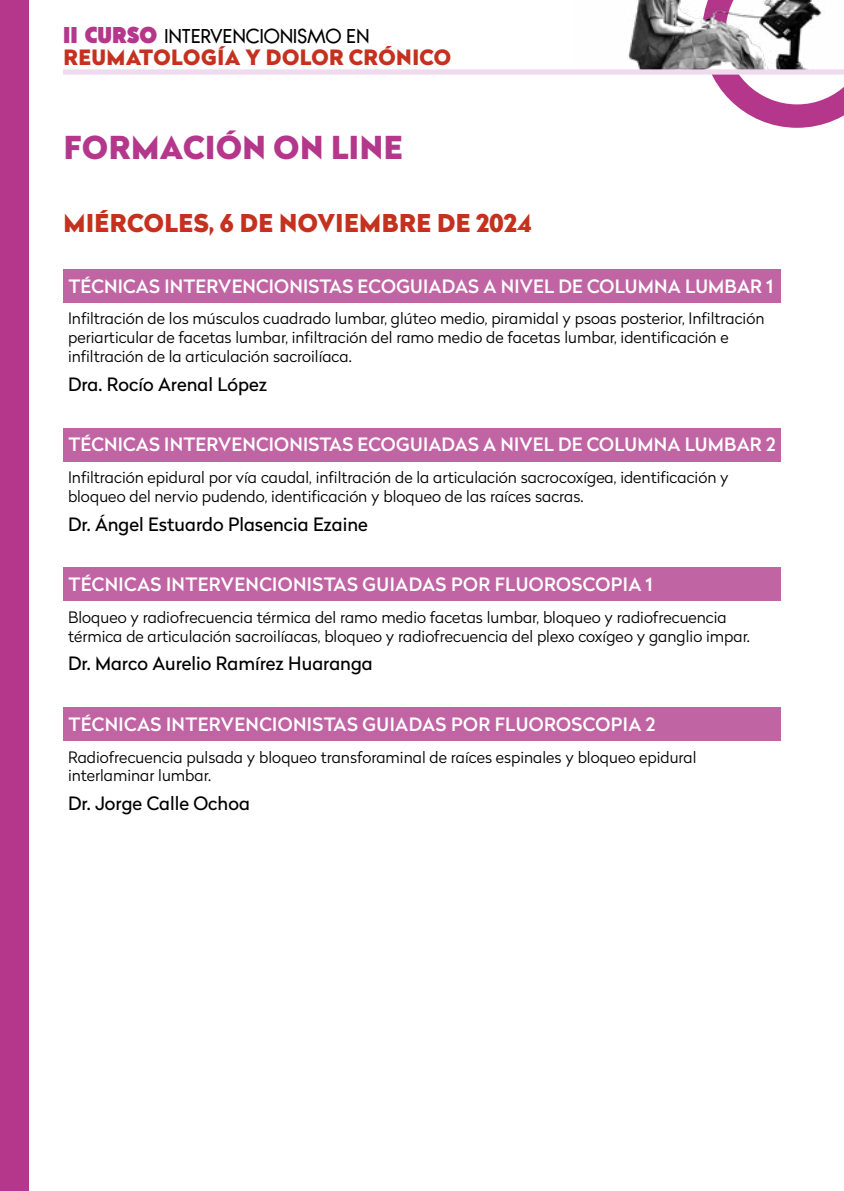
<style>
.page{position:relative;width:844px;height:1191px;background:#fff}
.page>*{position:absolute;margin:0;border:0;box-sizing:border-box;transform-origin:0 0}
.t1{font:900 31.5px "Radikal";letter-spacing:.02em;color:#b4378c}
.t2{font:900 24.5px "Radikal";letter-spacing:.02em;color:#c4321f}
.t3{font:900 21px "Radikal";letter-spacing:.02em;color:#c4321f}
.t4{font:500 18.38px "Radikal";letter-spacing:.01em;color:#fff}
.t5{font:18.38px "Radikal";color:#000}
.t6{font:17.5px "Bambino";letter-spacing:.01em;color:#000}
.t7{font:300 15.75px/18.9px "Radikal";color:#000}
.s1{font-family:"Acre";font-weight:900;font-size:22.75px;color:#b4378c}
</style>
<div class="page">
<svg style="left:712px;top:75px;width:131px;height:53px"></svg>
<img style="left:628px;top:0;width:194px;height:69px">
<div style="left:63px;top:69px;width:780px;height:6px;background:#eedbed"></div>
<div style="left:0;top:0;width:28px;height:1191px;background:#b4378c"></div>
<div style="left:63px;top:269px;width:717px;height:34px;background:#c164a4"></div>
<div style="left:63px;top:428px;width:717px;height:33px;background:#c164a4"></div>
<div style="left:63px;top:567px;width:717px;height:34px;background:#c164a4"></div>
<div style="left:63px;top:707px;width:717px;height:34px;background:#c164a4"></div>
<p class="t6" style="left:63px;top:26px;width:308px"><span class="s1">II CURSO</span> INTERVENCIONISMO EN</p>
<h3 class="t3" style="left:63px;top:42px;width:389px">REUMATOLOGÍA Y DOLOR CRÓNICO</h3>
<h1 class="t1" style="left:64px;top:124px;width:340px">FORMACIÓN ON LINE</h1>
<h2 class="t2" style="left:63px;top:205px;width:469px">MIÉRCOLES, 6 DE NOVIEMBRE DE 2024</h2>
<p class="t4" style="left:68px;top:273px;width:706px">TÉCNICAS INTERVENCIONISTAS ECOGUIADAS A NIVEL DE COLUMNA LUMBAR 1</p>
<p class="t7" style="left:68px;top:309px;width:697px">Infiltración de los músculos cuadrado lumbar, glúteo medio, piramidal y psoas posterior, Infiltración periarticular de facetas lumbar, infiltración del ramo medio de facetas lumbar, identificación e infiltración de la articulación sacroilíaca.</p>
<p class="t5" style="left:68px;top:371px;width:201px">Dra. Rocío Arenal López</p>
<p class="t4" style="left:68px;top:431px;width:708px">TÉCNICAS INTERVENCIONISTAS ECOGUIADAS A NIVEL DE COLUMNA LUMBAR 2</p>
<p class="t7" style="left:68px;top:467px;width:662px">Infiltración epidural por vía caudal, infiltración de la articulación sacrocoxígea, identificación y bloqueo del nervio pudendo, identificación y bloqueo de las raíces sacras.</p>
<p class="t5" style="left:68px;top:511px;width:301px">Dr. Ángel Estuardo Plasencia Ezaine</p>
<p class="t4" style="left:68px;top:571px;width:585px">TÉCNICAS INTERVENCIONISTAS GUIADAS POR FLUOROSCOPIA 1</p>
<p class="t7" style="left:68px;top:607px;width:683px">Bloqueo y radiofrecuencia térmica del ramo medio facetas lumbar, bloqueo y radiofrecuencia térmica de articulación sacroilíacas, bloqueo y radiofrecuencia del plexo coxígeo y ganglio impar.</p>
<p class="t5" style="left:68px;top:650px;width:306px">Dr. Marco Aurelio Ramírez Huaranga</p>
<p class="t4" style="left:68px;top:711px;width:588px">TÉCNICAS INTERVENCIONISTAS GUIADAS POR FLUOROSCOPIA 2</p>
<p class="t7" style="left:68px;top:747px;width:630px">Radiofrecuencia pulsada y bloqueo transforaminal de raíces espinales y bloqueo epidural interlaminar lumbar.</p>
<p class="t5" style="left:68px;top:790px;width:183px">Dr. Jorge Calle Ochoa</p>
</div>
